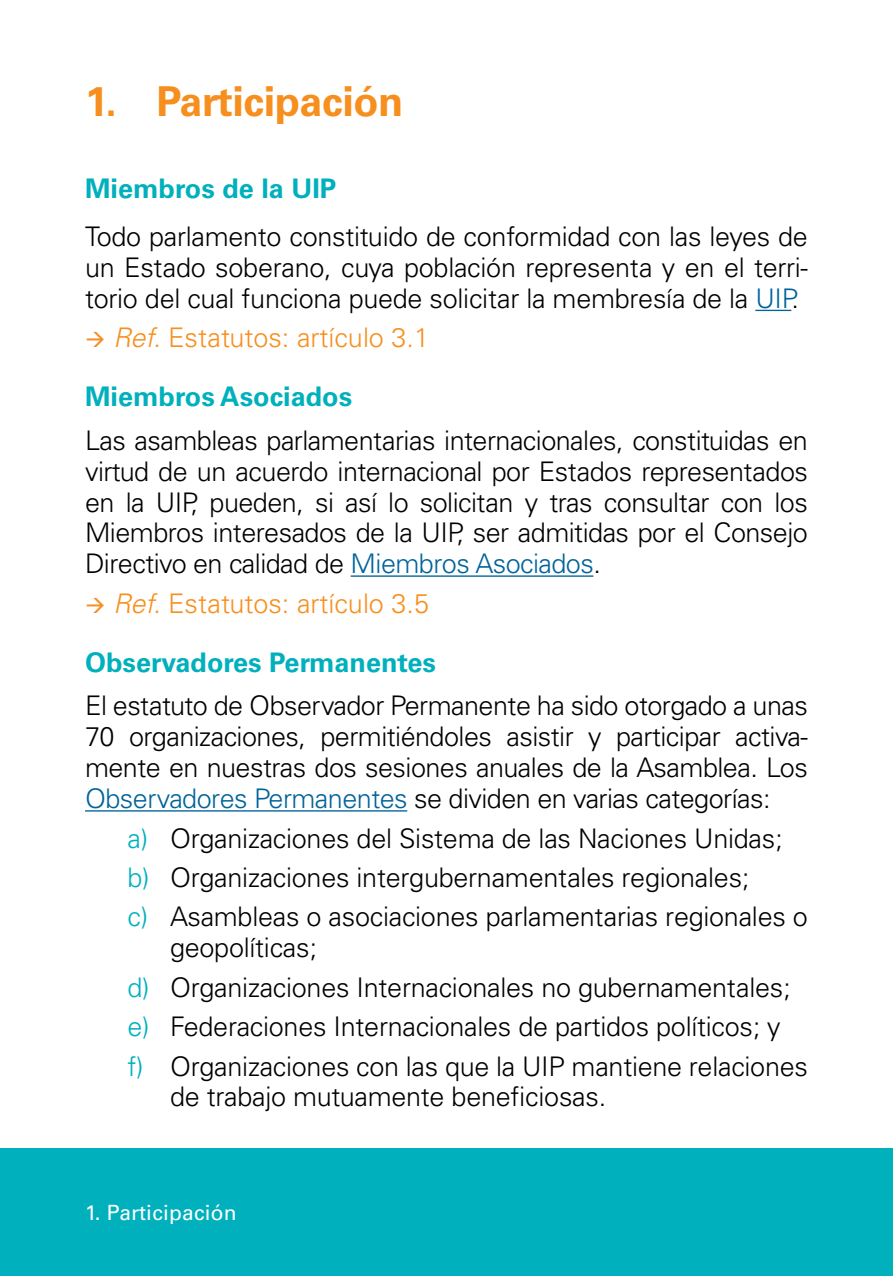
<style>
.page{position:relative;width:893px;height:1276px;background:#fff}
.page>*{position:absolute;margin:0;border:0;box-sizing:border-box;transform-origin:0 0}
.t1{font:700 41.4px "Univers";letter-spacing:-.01em;color:#f78f1e}
.t2{font:300 27px/30.9px "Univers";letter-spacing:-.01em;color:#000;text-align:justify}
.t3{font:700 27px/59.1px "Univers";color:#00b0bd}
.t4{font:300 27px/59.1px "Univers";color:#f78f1e}
.t5{font:21px "Univers";letter-spacing:.01em;color:#fff}
.s1{color:#00639b}
.s2{font-style:italic}
.s3{font-weight:700;color:#00b0bd}
.s4{color:#f78f1e}
.s5{font-weight:300;font-style:italic;color:#f78f1e}
.s6{font-weight:300;color:#f78f1e}
.s7{color:#00b0bd}
</style>
<div class="page">
<div style="left:0;top:1148px;width:893px;height:128px;background:#00b0bd"></div>
<hr style="left:755px;top:310px;width:36px;height:1px;background:#00639b">
<hr style="left:351px;top:575px;width:242px;height:2px;background:#00639b">
<hr style="left:85px;top:810px;width:322px;height:1px;background:#00639b">
<h1 class="t1" style="left:85px;top:77px;width:320px">1. Participación</h1>
<p class="t3" style="left:85px;top:159px;width:253px">Miembros de la UIP</p>
<p class="t2" style="left:85px;top:221px;width:724px">Todo parlamento constituido de conformidad con las leyes de un Estado soberano, cuya población representa y en el terri&shy;torio del cual funciona puede solicitar la membresía de la <span class="s1">UIP</span>.</p>
<p class="t4" style="left:85px;top:308px;width:345px">→ <span class="s2">Ref.</span> Estatutos: artículo 3.1<br><span class="s3">Miembros Asociados</span></p>
<p class="t2" style="left:85px;top:425px;width:724px">Las asambleas parlamentarias internacionales, constituidas en virtud de un acuerdo internacional por Estados representados en la UIP, pueden, si así lo solicitan y tras consultar con los Miembros interesados de la UIP, ser admitidas por el Consejo Directivo en calidad de <span class="s1">Miembros Asociados</span>.</p>
<p class="t3" style="left:85px;top:574px;width:353px"><span class="s4">→</span> <span class="s5">Ref.</span> <span class="s6">Estatutos: artículo 3.5<br></span>Observadores Permanentes</p>
<p class="t2" style="left:85px;top:690px;width:724px">El estatuto de Observador Permanente ha sido otorgado a unas 70 organizaciones, permitiéndoles asistir y participar activa&shy;mente en nuestras dos sesiones anuales de la Asamblea. Los <span class="s1">Observadores Permanentes</span> se dividen en varias categorías:</p>
<p class="t2" style="left:128px;top:818px;width:682px;line-height:39.3px;text-align:left"><span class="s7">a)</span> Organizaciones del Sistema de las Naciones Unidas; <span class="s7">b)</span> Organizaciones intergubernamentales regionales;<br><span class="s7">c)</span> Asambleas o asociaciones parlamentarias regionales o</p>
<p class="t2" style="left:128px;top:928px;width:682px;line-height:39.3px;text-align:left;text-indent:43px">geopolíticas;<br><span class="s7">d)</span> Organizaciones Internacionales no gubernamentales; <span class="s7">e)</span> Federaciones Internacionales de partidos políticos; y<br><span class="s7">f)</span> Organizaciones con las que la UIP mantiene relaciones</p>
<p class="t2" style="left:170px;top:1081px;width:438px">de trabajo mutuamente beneficiosas.</p>
<p class="t5" style="left:85px;top:1200px;width:153px">1. Participación</p>
</div>
